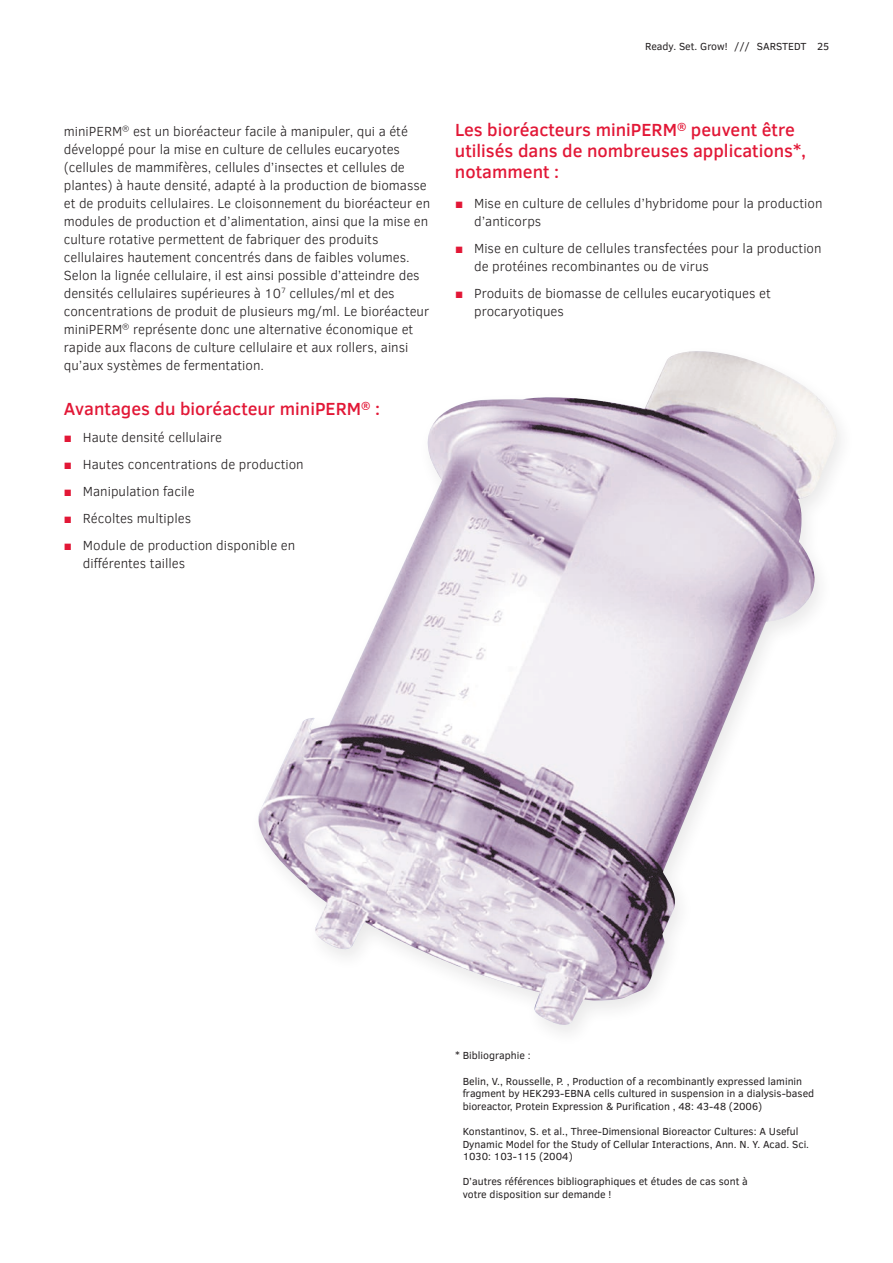
<style>
.page{position:relative;width:893px;height:1263px;background:#fff}
.page>*{position:absolute;margin:0;border:0;box-sizing:border-box;transform-origin:0 0}
.t1{font:500 18px/21px "Clear Sans";color:#e21736}
.t2{font:300 13.5px/18px "Clear Sans";color:#231f20}
.t3{font:10.5px/12.6px "Clear Sans";color:#231f20}
.s1{font-weight:400;color:#e21736}
</style>
<div class="page">
<img style="left:258px;top:351px;width:580px;height:674px">
<p class="t3" style="left:645px;top:40px;width:186px">Ready. Set. Grow! /// SARSTEDT 25</p>
<p class="t2" style="left:64px;top:122px;width:368px">miniPERM<sup>®</sup> est un bioréacteur facile à manipuler, qui a été développé pour la mise en culture de cellules eucaryotes (cellules de mammifères, cellules d’insectes et cellules de plantes) à haute densité, adapté à la production de biomasse et de produits cellulaires. Le cloisonnement du bioréacteur en modules de production et d’alimentation, ainsi que la mise en culture rotative permettent de fabriquer des produits cellulaires hautement concentrés dans de faibles volumes.<br>Selon la lignée cellulaire, il est ainsi possible d’atteindre des densités cellulaires supérieures à 10<sup>7</sup> cellules/ml et des concentrations de produit de plusieurs mg/ml. Le bioréacteur miniPERM<sup>®</sup> représente donc une alternative économique et rapide aux flacons de culture cellulaire et aux rollers, ainsi qu’aux systèmes de fermentation.</p>
<h1 class="t1" style="left:64px;top:398px;width:318px">Avantages du bioréacteur miniPERM<sup>®</sup> :</h1>
<p class="t2" style="left:64px;top:428px;width:160px"><span class="s1">■</span> Haute densité cellulaire</p>
<p class="t2" style="left:64px;top:455px;width:242px"><span class="s1">■</span> Hautes concentrations de production</p>
<p class="t2" style="left:64px;top:482px;width:132px"><span class="s1">■</span> Manipulation facile</p>
<p class="t2" style="left:64px;top:509px;width:129px"><span class="s1">■</span> Récoltes multiples</p>
<p class="t2" style="left:83px;top:536px;width:214px;text-indent:-19px"><span class="s1">■</span> Module de production disponible en différentes tailles</p>
<h1 class="t1" style="left:455px;top:119px;width:353px">Les bioréacteurs miniPERM<sup>®</sup> peuvent être utilisés dans de nombreuses applications*, notamment :</h1>
<p class="t2" style="left:474px;top:194px;width:350px;text-indent:-19px"><span class="s1">■</span> Mise en culture de cellules d’hybridome pour la production d’anticorps</p>
<p class="t2" style="left:474px;top:239px;width:349px;text-indent:-19px"><span class="s1">■</span> Mise en culture de cellules transfectées pour la production de protéines recombinantes ou de virus</p>
<p class="t2" style="left:474px;top:284px;width:298px;text-indent:-19px"><span class="s1">■</span> Produits de biomasse de cellules eucaryotiques et procaryotiques</p>
<p class="t3" style="left:455px;top:1049px;width:77px">* Bibliographie :</p>
<p class="t3" style="left:463px;top:1074px;width:353px">Belin, V., Rousselle, P. , Production of a recombinantly expressed laminin fragment by HEK293-EBNA cells cultured in suspension in a dialysis-based bioreactor, Protein Expression &amp; Purification , 48: 43-48 (2006)</p>
<p class="t3" style="left:463px;top:1125px;width:348px">Konstantinov, S. et al., Three-Dimensional Bioreactor Cultures: A Useful<br>Dynamic Model for the Study of Cellular Interactions, Ann. N. Y. Acad. Sci.<br>1030: 103-115 (2004)</p>
<p class="t3" style="left:463px;top:1175px;width:287px">D’autres références bibliographiques et études de cas sont à votre disposition sur demande !</p>
</div>
